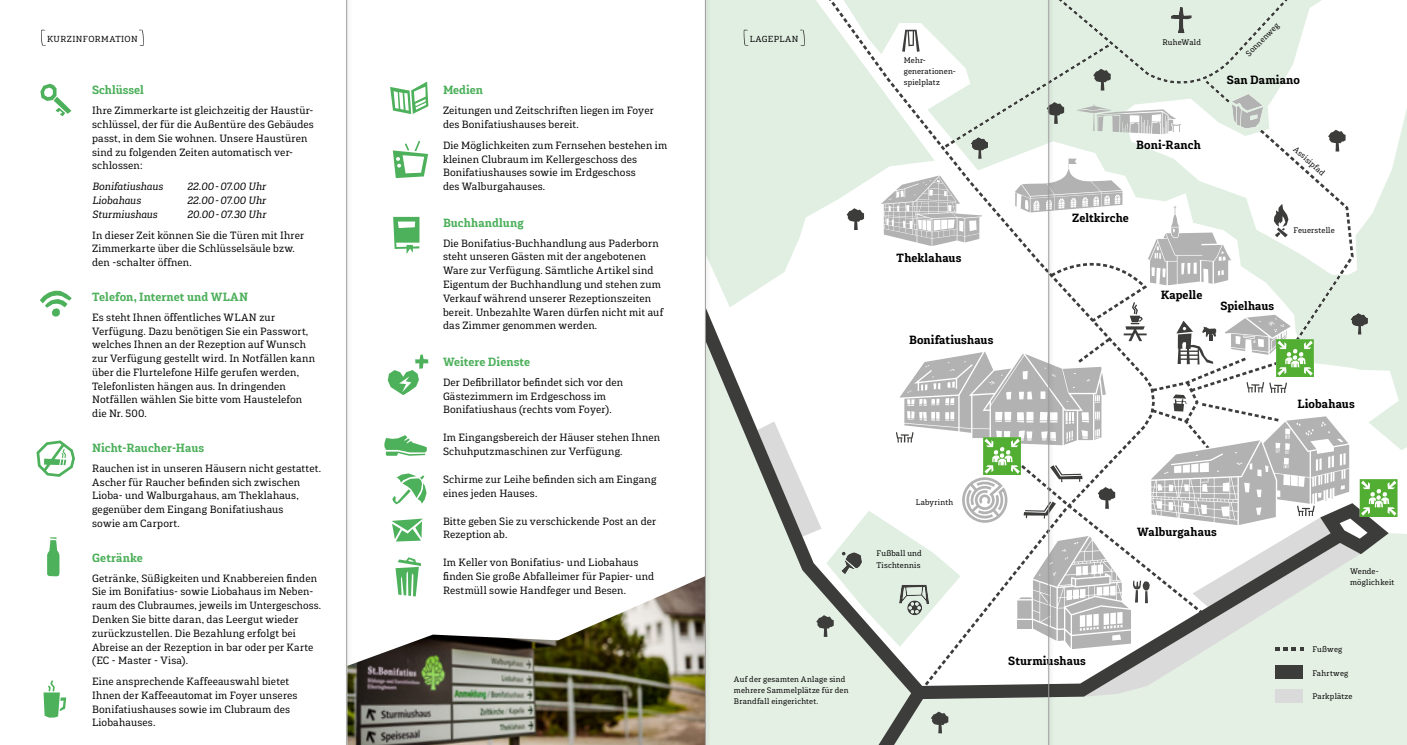
<style>
.page{position:relative;width:1407px;height:745px;background:#fff}
.page>*{position:absolute;margin:0;border:0;box-sizing:border-box;transform-origin:0 0}
.t1{font:900 11.88px "Gaspo Slab";letter-spacing:.01em;color:#000}
.t2{font:900 11.88px "Gaspo Slab";letter-spacing:.005em;color:#4db05b}
.t3{font:10.5px/13.8px "Gaspo Slab";letter-spacing:.015em;color:#000}
.t4{font:italic 10.5px "Gaspo Slab";letter-spacing:.01em;color:#000}
.t5{font:8.75px "Gaspo Slab";letter-spacing:.05em;color:#000}
.t6{font:8px/11.2px "Gaspo Slab";letter-spacing:.025em;color:#000}
</style>
<div class="page">
<svg style="left:711px;top:320px;width:677px;height:424px;background:#d8e1d7"></svg>
<svg style="left:931px;top:711px;width:17px;height:21px"></svg>
<div style="left:711px;top:0;width:46px;height:307px;background:#e1efe2"></div>
<svg style="left:40px;top:84px;width:31px;height:32px"></svg>
<svg style="left:390px;top:81px;width:38px;height:33px"></svg>
<svg style="left:41px;top:30px;width:5px;height:16px"></svg>
<svg style="left:139px;top:30px;width:5px;height:16px"></svg>
<svg style="left:40px;top:290px;width:32px;height:26px"></svg>
<svg style="left:37px;top:440px;width:38px;height:36px"></svg>
<svg style="left:47px;top:537px;width:12px;height:39px"></svg>
<svg style="left:44px;top:680px;width:22px;height:37px"></svg>
<svg style="left:393px;top:217px;width:26px;height:37px"></svg>
<svg style="left:393px;top:141px;width:35px;height:37px"></svg>
<svg style="left:388px;top:354px;width:40px;height:41px"></svg>
<svg style="left:384px;top:435px;width:43px;height:20px"></svg>
<svg style="left:392px;top:473px;width:34px;height:31px"></svg>
<svg style="left:392px;top:518px;width:31px;height:23px"></svg>
<svg style="left:395px;top:557px;width:26px;height:18px"></svg>
<svg style="left:744px;top:30px;width:4px;height:16px"></svg>
<img style="left:352px;top:575px;width:350px;height:169px">
<svg style="left:757px;top:0;width:640px;height:685px"></svg>
<div style="left:344px;top:0;width:8px;height:744px;background:#000;opacity:.61"></div>
<hr style="left:346px;top:0;width:1px;height:744px;background:#9d9d9c">
<div style="left:702px;top:0;width:9px;height:744px;background:#000;opacity:.61"></div>
<hr style="left:705px;top:0;width:1px;height:744px;background:#9d9d9c">
<div style="left:1046px;top:0;width:8px;height:744px;background:#000;opacity:.61"></div>
<hr style="left:1048px;top:0;width:1px;height:744px;background:#9d9d9c">
<p class="t5" style="left:47px;top:33px;width:92px">KURZINFORMATION</p>
<p class="t5" style="left:750px;top:33px;width:50px">LAGEPLAN</p>
<p class="t2" style="left:92px;top:82px;width:53px">Schlüssel</p>
<p class="t3" style="left:92px;top:104px;width:223px">Ihre Zimmerkarte ist gleichzeitig der Haustür&shy;schlüssel, der für die Außentüre des Gebäudes passt, in dem Sie wohnen. Unsere Haustüren sind zu folgenden Zeiten automatisch ver&shy;schlossen:</p>
<p class="t4" style="left:92px;top:180px;width:72px">Bonifatiushaus</p>
<p class="t4" style="left:187px;top:180px;width:80px">22.00-07.00 Uhr</p>
<p class="t4" style="left:92px;top:193px;width:50px">Liobahaus</p>
<p class="t4" style="left:187px;top:193px;width:80px">22.00-07.00 Uhr</p>
<p class="t4" style="left:92px;top:207px;width:67px">Sturmiushaus</p>
<p class="t4" style="left:187px;top:207px;width:80px">20.00-07.30 Uhr</p>
<p class="t3" style="left:92px;top:228px;width:214px">In dieser Zeit können Sie die Türen mit Ihrer<br>Zimmerkarte über die Schlüsselsäule bzw. den -schalter öffnen.</p>
<p class="t2" style="left:92px;top:288px;width:157px">Telefon, Internet und WLAN</p>
<p class="t3" style="left:92px;top:310px;width:224px">Es steht Ihnen öffentliches WLAN zur Verfügung. Dazu benötigen Sie ein Passwort, welches Ihnen an der Rezeption auf Wunsch zur Verfügung gestellt wird. In Notfällen kann über die Flurtelefone Hilfe gerufen werden, Telefonlisten hängen aus. In dringenden Notfällen wählen Sie bitte vom Haustelefon die Nr. 500.</p>
<p class="t2" style="left:92px;top:439px;width:114px">Nicht-Raucher-Haus</p>
<p class="t3" style="left:92px;top:461px;width:230px">Rauchen ist in unseren Häusern nicht gestattet.<br>Ascher für Raucher befinden sich zwischen Lioba- und Walburgahaus, am Theklahaus, gegenüber dem Eingang Bonifatiushaus<br>sowie am Carport.</p>
<p class="t2" style="left:92px;top:549px;width:52px">Getränke</p>
<p class="t3" style="left:92px;top:570px;width:230px">Getränke, Süßigkeiten und Knabbereien finden Sie im Bonifatius- sowie Liobahaus im Neben&shy;raum des Clubraumes, jeweils im Untergeschoss.<br>Denken Sie bitte daran, das Leergut wieder zurückzustellen. Die Bezahlung erfolgt bei Abreise an der Rezeption in bar oder per Karte (EC - Master - Visa).</p>
<p class="t3" style="left:92px;top:674px;width:207px">Eine ansprechende Kaffeeauswahl bietet Ihnen der Kaffeeautomat im Foyer unseres Bonifatiushauses sowie im Clubraum des Liobahauses.</p>
<p class="t2" style="left:443px;top:82px;width:42px">Medien</p>
<p class="t3" style="left:443px;top:104px;width:212px">Zeitungen und Zeitschriften liegen im Foyer des Bonifatiushauses bereit.</p>
<p class="t3" style="left:443px;top:138px;width:226px">Die Möglichkeiten zum Fernsehen bestehen im kleinen Clubraum im Kellergeschoss des Bonifatiushauses sowie im Erdgeschoss<br>des Walburgahauses.</p>
<p class="t2" style="left:443px;top:214px;width:82px">Buchhandlung</p>
<p class="t3" style="left:443px;top:236px;width:222px">Die Bonifatius-Buchhandlung aus Paderborn steht unseren Gästen mit der angebotenen Ware zur Verfügung. Sämtliche Artikel sind Eigentum der Buchhandlung und stehen zum Verkauf während unserer Rezeptionszeiten bereit. Unbezahlte Waren dürfen nicht mit auf das Zimmer genommen werden.</p>
<p class="t2" style="left:443px;top:353px;width:89px">Weitere Dienste</p>
<p class="t3" style="left:443px;top:375px;width:182px">Der Defibrillator befindet sich vor den<br>Gästezimmern im Erdgeschoss im<br>Bonifatiushaus (rechts vom Foyer).</p>
<p class="t3" style="left:443px;top:430px;width:219px">Im Eingangsbereich der Häuser stehen Ihnen<br>Schuhputzmaschinen zur Verfügung.</p>
<p class="t3" style="left:443px;top:472px;width:215px">Schirme zur Leihe befinden sich am Eingang eines jeden Hauses.</p>
<p class="t3" style="left:443px;top:513px;width:215px">Bitte geben Sie zu verschickende Post an der<br>Rezeption ab.</p>
<p class="t3" style="left:443px;top:555px;width:213px">Im Keller von Bonifatius- und Liobahaus finden Sie große Abfalleimer für Papier- und<br>Restmüll sowie Handfeger und Besen.</p>
<p class="t6" style="left:734px;top:672px;width:116px">Auf der gesamten Anlage sind mehrere Sammelplätze für den<br>Brandfall eingerichtet.</p>
<p class="t6" style="left:904px;top:54px;width:54px">Mehr&shy;generationen&shy;spielplatz</p>
<p class="t1" style="left:896px;top:249px;width:66px">Theklahaus</p>
<p class="t1" style="left:909px;top:332px;width:86px">Bonifatiushaus</p>
<p class="t6" style="left:1162px;top:37px;width:40px">RuheWald</p>
<p class="t1" style="left:1136px;top:137px;width:66px">Boni-Ranch</p>
<p class="t1" style="left:1072px;top:210px;width:58px">Zeltkirche</p>
<p class="t6" style="left:1243px;top:51px;width:45px;rotate:-45deg">Sonnenweg</p>
<p class="t1" style="left:1227px;top:72px;width:75px">San Damiano</p>
<p class="t6" style="left:1298px;top:143px;width:41px;rotate:42deg">Assisipfad</p>
<p class="t6" style="left:1293px;top:224px;width:43px">Feuerstelle</p>
<p class="t1" style="left:1160px;top:287px;width:43px">Kapelle</p>
<p class="t1" style="left:1220px;top:297px;width:55px">Spielhaus</p>
<p class="t1" style="left:1297px;top:396px;width:59px">Liobahaus</p>
<p class="t6" style="left:915px;top:495px;width:39px">Labyrinth</p>
<p class="t6" style="left:876px;top:547px;width:47px">Fußball und<br>Tischtennis</p>
<p class="t1" style="left:1008px;top:652px;width:79px">Sturmiushaus</p>
<p class="t1" style="left:1137px;top:523px;width:81px">Walburgahaus</p>
<p class="t6" style="left:1350px;top:565px;width:46px">Wende&shy;möglichkeit</p>
<p class="t6" style="left:1312px;top:643px;width:32px">Fußweg</p>
<p class="t6" style="left:1312px;top:666px;width:37px">Fahrtweg</p>
<p class="t6" style="left:1312px;top:690px;width:42px">Parkplätze</p>
</div>
